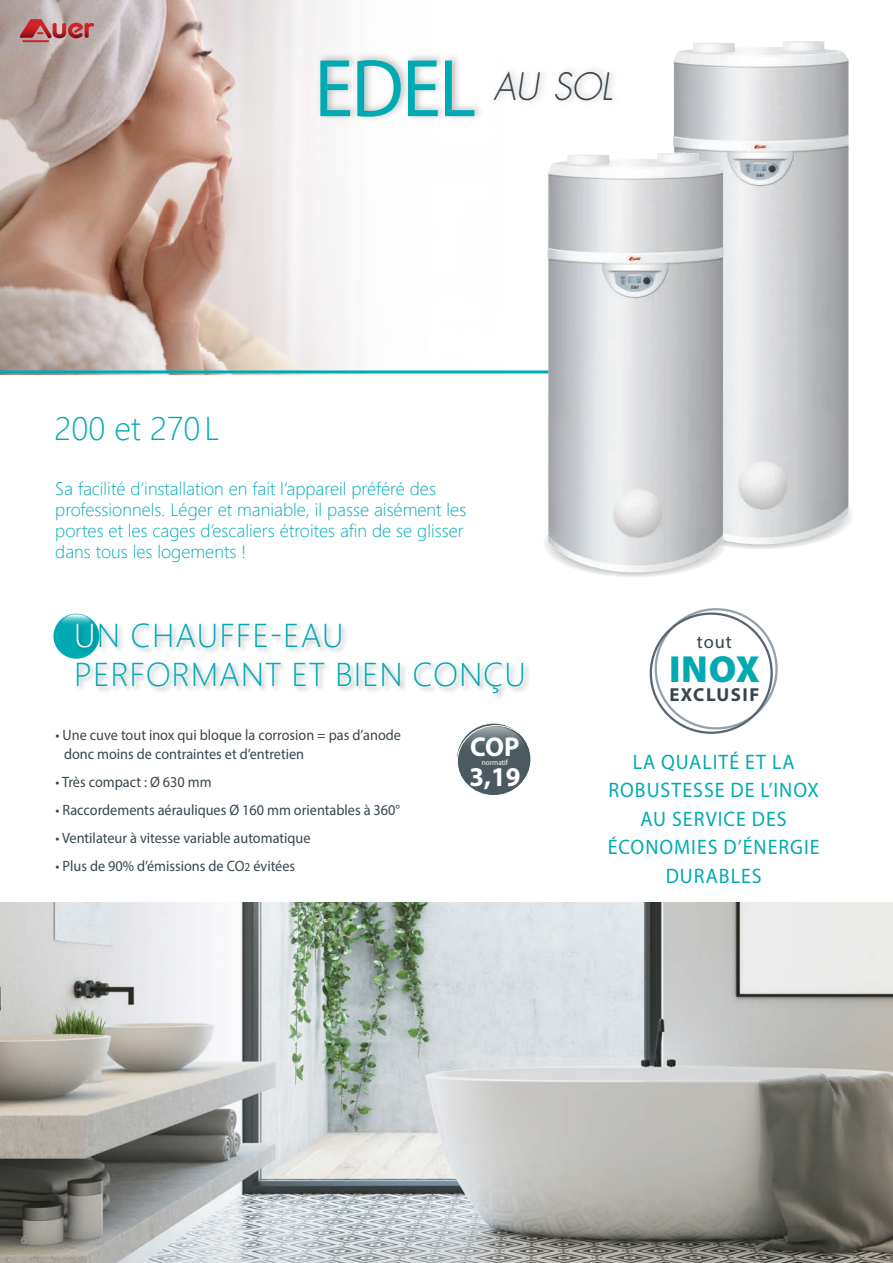
<style>
.page{position:relative;width:893px;height:1263px;background:#fff}
.page>*{position:absolute;margin:0;border:0;box-sizing:border-box;transform-origin:0 0}
.t1{font:82.5px "Myriad Pro";color:#00aab3;scale:.95 1}
.t2{font:900 37.95px "Myriad Pro";color:#00aab0}
.t3{font:italic 300 36.75px "Futura";color:#38454d;scale:.95 1}
.t4{font:33px/39px "Webly Sleek UI Light";letter-spacing:.025em;color:#00aab3}
.t5{font:33px "Webly Sleek UI Light";color:#00aab3}
.t6{font:700 27.3px "Myriad Pro";color:#fff}
.t7{font:21px/28.5px "Myriad Pro";letter-spacing:.05em;color:#00aab3;text-align:center;scale:.95 1}
.t8{font:700 18.9px "Myriad Pro";letter-spacing:.08em;color:#38454d}
.t9{font:18.3px "Myriad Pro";color:#38454d}
.t10{font:18px/21px "Webly Sleek UI Light";color:#00aab3}
.t11{font:15px/19.5px "Myriad Pro";color:#38454d;scale:.95 1}
.t12{font:12px "Myriad Pro";color:#90a0aa}
.t13{font:7.65px "Myriad Pro";color:#fff;scale:.95 1}
.s1{color:#fff}
.s2{font-size:12px}
</style>
<div class="page">
<img style="left:0;top:0;width:547px;height:374px">
<hr style="left:0;top:370px;width:558px;height:3px;background:#00aab3">
<div style="left:316px;top:51px;width:169px;height:71px;background:#231f20;opacity:.3"></div>
<div style="left:490px;top:64px;width:131px;height:43px;background:#f9f9f9"></div>
<svg style="left:669px;top:482px;width:185px;height:67px"></svg>
<img style="left:673px;top:41px;width:160px;height:504px">
<svg style="left:543px;top:510px;width:184px;height:67px"></svg>
<img style="left:547px;top:153px;width:165px;height:420px">
<div style="left:456px;top:723px;width:75px;height:72px;background:#4b5a61;border-radius:50%"></div>
<div style="left:456px;top:723px;width:75px;height:73px;border:1px solid #fff;border-radius:50%"></div>
<svg style="left:463px;top:726px;width:62px;height:47px"></svg>
<div style="left:457px;top:725px;width:77px;height:73px;border:1px solid #fff;border-radius:50%"></div>
<div style="left:53px;top:613px;width:47px;height:46px;background:#00aab3;border-radius:50%"></div>
<svg style="left:61px;top:614px;width:31px;height:20px"></svg>
<div style="left:75px;top:622px;width:456px;height:78px;background:#231f20;opacity:.3"></div>
<img style="left:0;top:902px;width:893px;height:361px">
<div style="left:655px;top:608px;width:123px;height:121px;border:2px solid #96a2ab;border-radius:50%"></div>
<div style="left:650px;top:612px;width:123px;height:122px;border:2px solid #5a6674;border-radius:50%"></div>
<svg style="left:22px;top:40px;width:27px;height:2px"></svg>
<svg style="left:20px;top:19px;width:74px;height:20px"></svg>
<p class="t1" style="left:314px;top:38px;width:172px">EDEL</p>
<p class="t3" style="left:494px;top:64px;width:126px">AU SOL</p>
<p class="t5" style="left:55px;top:403px;width:167px">200 et 270L</p>
<p class="t10" style="left:55px;top:477px;width:412px">Sa facilité d’installation en fait l’appareil préféré des professionnels. Léger et maniable, il passe aisément les portes et les cages d’escaliers étroites afin de se glisser dans tous les logements !</p>
<p class="t4" style="left:74px;top:614px;width:453px"><span class="s1">U</span>N CHAUFFE-EAU<br>PERFORMANT ET BIEN CONÇU</p>
<p class="t11" style="left:64px;top:724px;width:356px;text-indent:-9px">• Une cuve tout inox qui bloque la corrosion = pas d’anode donc moins de contraintes et d’entretien</p>
<p class="t11" style="left:56px;top:772px;width:166px">• Très compact : Ø 630 mm</p>
<p class="t11" style="left:56px;top:800px;width:364px">• Raccordements aérauliques Ø 160 mm orientables à 360°</p>
<p class="t11" style="left:56px;top:828px;width:270px">• Ventilateur à vitesse variable automatique</p>
<p class="t11" style="left:56px;top:856px;width:254px">• Plus de 90% d’émissions de CO<span class="s2">2</span> évitées</p>
<p class="t6" style="left:470px;top:729px;width:51px">COP</p>
<p class="t13" style="left:482px;top:757px;width:29px">normatif</p>
<p class="t6" style="left:469px;top:758px;width:52px">3,19</p>
<p class="t9" style="left:697px;top:631px;width:37px">tout</p>
<p class="t2" style="left:669px;top:643px;width:92px">INOX</p>
<p class="t8" style="left:669px;top:682px;width:92px">EXCLUSIF</p>
<p class="t7" style="left:608px;top:747px;width:225px">LA QUALITÉ ET LA<br>ROBUSTESSE DE L’INOX<br>AU SERVICE DES<br>ÉCONOMIES D’ÉNERGIE<br>DURABLES</p>
<p class="t12" style="left:21px;top:1232px;width:8px">6</p>
</div>
